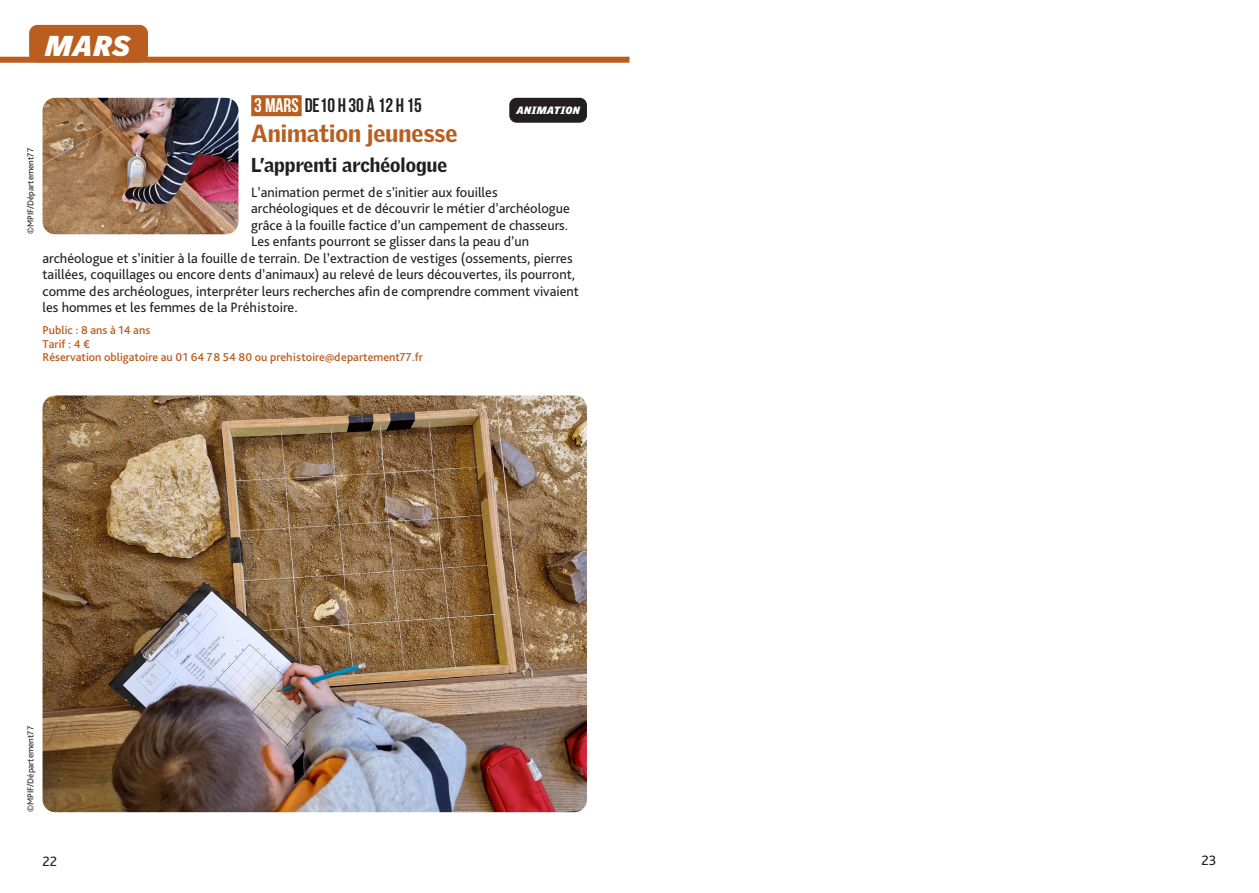
<style>
.page{position:relative;width:1259px;height:893px;background:#fff}
.page>*{position:absolute;margin:0;border:0;box-sizing:border-box;transform-origin:0 0}
.t1{font:italic 900 27.9px "Griffith Gothic";color:#fff}
.t2{font:900 24px "Griffith Gothic";color:#ba5e20}
.t3{font:900 19.5px "Griffith Gothic";color:#231f20}
.t4{font:700 19.5px "Bebas Neue";color:#231f20}
.t5{font:14.25px "Bliss Pro";color:#231f20}
.t6{font:500 12px/13.5px "Bliss Pro";color:#ba5e20}
.t7{font:italic 900 10.35px "Griffith Gothic";letter-spacing:.04em;color:#fff}
.t8{font:9px "Bliss Pro";color:#231f20}
.s1{color:#fff}
</style>
<div class="page">
<div style="left:251px;top:95px;width:51px;height:21px;background:#ba5e20"></div>
<div style="left:29px;top:25px;width:119px;height:38px;background:#ba5e20;border-radius:9px"></div>
<div style="left:0;top:57px;width:629px;height:6px;background:#ba5e20"></div>
<div style="left:510px;top:98px;width:76px;height:24px;background:#231f20;border-radius:7px"></div>
<div style="left:509px;top:98px;width:78px;height:25px;border:1px solid #231f20;border-radius:7px"></div>
<img style="left:43px;top:395px;width:544px;height:417px">
<img style="left:43px;top:98px;width:195px;height:136px">
<p class="t1" style="left:45px;top:29px;width:86px">MARS</p>
<p class="t4" style="left:254px;top:95px;width:169px"><span class="s1">3 MARS</span> DE10 H 30 À 12 H 15</p>
<p class="t2" style="left:251px;top:119px;width:208px">Animation jeunesse</p>
<p class="t3" style="left:251px;top:153px;width:197px">L’apprenti archéologue</p>
<p class="t5" style="left:251px;top:183px;width:248px">L’animation permet de s’initier aux fouilles</p>
<p class="t5" style="left:251px;top:200px;width:320px">archéologiques et de découvrir le métier d’archéologue</p>
<p class="t5" style="left:251px;top:216px;width:318px">grâce à la fouille factice d’un campement de chasseurs.</p>
<p class="t5" style="left:251px;top:233px;width:279px">Les enfants pourront se glisser dans la peau d’un</p>
<p class="t5" style="left:43px;top:249px;width:531px">archéologue et s’initier à la fouille de terrain. De l’extraction de vestiges (ossements, pierres</p>
<p class="t5" style="left:43px;top:266px;width:534px">taillées, coquillages ou encore dents d’animaux) au relevé de leurs découvertes, ils pourront,</p>
<p class="t5" style="left:43px;top:282px;width:538px">comme des archéologues, interpréter leurs recherches afin de comprendre comment vivaient</p>
<p class="t5" style="left:43px;top:299px;width:257px">les hommes et les femmes de la Préhistoire.</p>
<p class="t6" style="left:43px;top:323px;width:382px">Public : 8 ans à 14 ans<br>Tarif : 4 €<br>Réservation obligatoire au 01 64 78 54 80 ou prehistoire@departement77.fr</p>
<p class="t7" style="left:516px;top:105px;width:65px">ANIMATION</p>
<p class="t8" style="left:25px;top:234px;width:88px;rotate:-90deg">©MPIF/Département77</p>
<p class="t8" style="left:25px;top:812px;width:88px;rotate:-90deg">©MPIF/Département77</p>
<p class="t5" style="left:43px;top:852px;width:16px">22</p>
<p class="t5" style="left:1201px;top:851px;width:16px">23</p>
</div>
